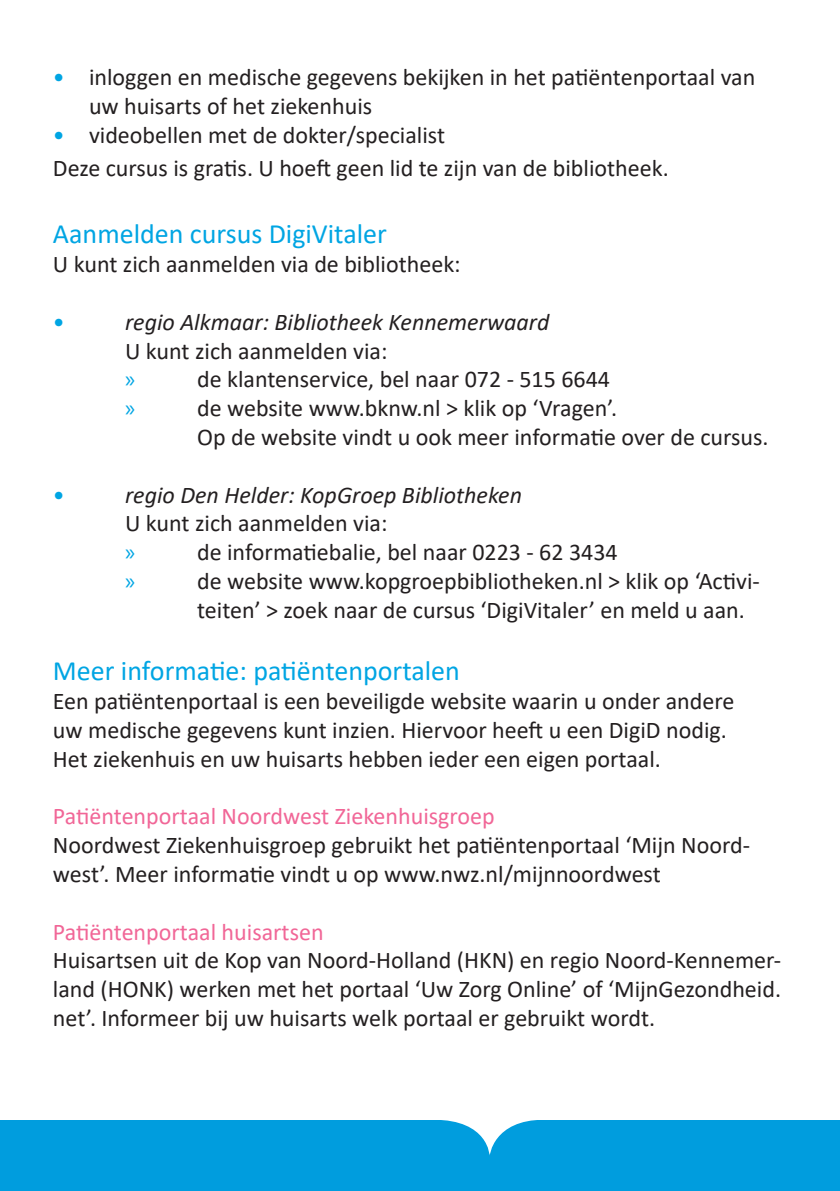
<style>
.page{position:relative;width:840px;height:1191px;background:#fff}
.page>*{position:absolute;margin:0;border:0;box-sizing:border-box;transform-origin:0 0}
.t1{font:28px "Calibri";color:#00a5e3}
.t2{font:24px/28.8px "Calibri";color:#231f20}
.t3{font:italic 24px "Calibri";color:#231f20}
.t4{font:24px "Calibri";color:#f16697}
.t5{font:24px "Myriad Pro";color:#00a5e3}
.t6{font:24px "Calibri";color:#00a5e3}
.s1{color:#00a5e3}
</style>
<div class="page">
<div style="left:0;top:1120px;width:839px;height:71px;background:#009dde"></div>
<p class="t2" style="left:89px;top:62px;width:667px;text-indent:-36px"><span class="s1">•</span> inloggen en medische gegevens bekijken in het patiëntenportaal van uw huisarts of het ziekenhuis</p>
<p class="t2" style="left:53px;top:120px;width:393px"><span class="s1">•</span> videobellen met de dokter/specialist</p>
<p class="t2" style="left:53px;top:153px;width:617px">Deze cursus is gratis. U hoeft geen lid te zijn van de bibliotheek.</p>
<p class="t1" style="left:53px;top:215px;width:335px">Aanmelden cursus DigiVitaler</p>
<p class="t2" style="left:53px;top:249px;width:409px">U kunt zich aanmelden via de bibliotheek:</p>
<p class="t6" style="left:53px;top:305px;width:13px">•</p>
<p class="t3" style="left:125px;top:305px;width:425px">regio Alkmaar: Bibliotheek Kennemerwaard</p>
<p class="t2" style="left:125px;top:336px;width:264px">U kunt zich aanmelden via:</p>
<p class="t5" style="left:125px;top:364px;width:12px">»</p>
<p class="t2" style="left:197px;top:364px;width:414px">de klantenservice, bel naar 072 - 515 6644</p>
<p class="t5" style="left:125px;top:393px;width:12px">»</p>
<p class="t2" style="left:197px;top:393px;width:421px">de website www.bknw.nl &gt; klik op ‘Vragen’.</p>
<p class="t2" style="left:197px;top:422px;width:572px">Op de website vindt u ook meer informatie over de cursus.</p>
<p class="t6" style="left:53px;top:478px;width:13px">•</p>
<p class="t3" style="left:125px;top:478px;width:398px">regio Den Helder: KopGroep Bibliotheken</p>
<p class="t2" style="left:125px;top:508px;width:264px">U kunt zich aanmelden via:</p>
<p class="t5" style="left:125px;top:537px;width:12px">»</p>
<p class="t2" style="left:197px;top:537px;width:422px">de informatiebalie, bel naar 0223 - 62 3434</p>
<p class="t5" style="left:125px;top:566px;width:12px">»</p>
<p class="t2" style="left:197px;top:566px;width:564px">de website www.kopgroepbibliotheken.nl &gt; klik op ‘Activi-</p>
<p class="t2" style="left:197px;top:595px;width:549px">teiten’ &gt; zoek naar de cursus ‘DigiVitaler’ en meld u aan.</p>
<p class="t1" style="left:53px;top:651px;width:408px">Meer informatie: patiëntenportalen</p>
<p class="t2" style="left:53px;top:686px;width:682px">Een patiëntenportaal is een beveiligde website waarin u onder andere</p>
<p class="t2" style="left:53px;top:715px;width:675px">uw medische gegevens kunt inzien. Hiervoor heeft u een DigiD nodig.</p>
<p class="t2" style="left:53px;top:744px;width:609px">Het ziekenhuis en uw huisarts hebben ieder een eigen portaal.</p>
<p class="t4" style="left:53px;top:799px;width:443px">Patiëntenportaal Noordwest Ziekenhuisgroep</p>
<p class="t2" style="left:53px;top:830px;width:698px">Noordwest Ziekenhuisgroep gebruikt het patiëntenportaal ‘Mijn Noord&shy;west’. Meer informatie vindt u op www.nwz.nl/mijnnoordwest</p>
<p class="t4" style="left:53px;top:915px;width:272px">Patiëntenportaal huisartsen</p>
<p class="t2" style="left:53px;top:945px;width:729px;text-align:justify">Huisartsen uit de Kop van Noord-Holland (HKN) en regio Noord-Kennemer&shy;land (HONK) werken met het portaal ‘Uw Zorg Online’ of ‘MijnGezondheid. net’. Informeer bij uw huisarts welk portaal er gebruikt wordt.</p>
</div>
